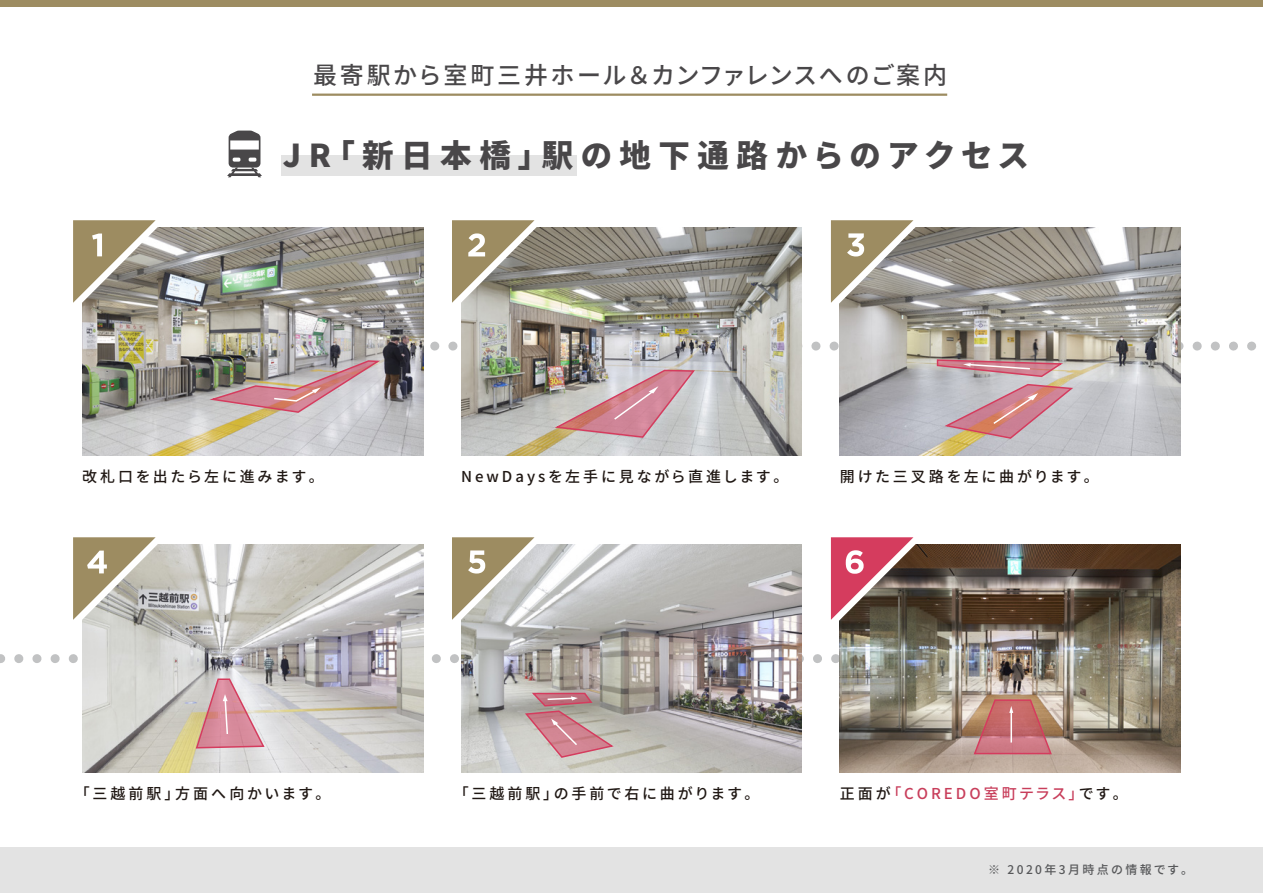
<style>
.page{position:relative;width:1263px;height:893px;background:#fff}
.page>*{position:absolute;margin:0;border:0;box-sizing:border-box;transform-origin:0 0}
.t1{font:900 31.5px "Noto Sans CJ Kjp";letter-spacing:.24em;color:#494749}
.t2{font:500 24px "Noto Sans CJ Kjp";letter-spacing:.07em;color:#494749}
.t3{font:500 15px "Noto Sans CJ Kjp";letter-spacing:.19em;color:#201814}
.t4{font:500 15px "Noto Sans CJ Kjp";letter-spacing:.2em;color:#c83e5b}
.t5{font:500 12px "Noto Sans CJ Kjp";letter-spacing:.2em;color:#57585a}
.s1{color:#201814}
</style>
<div class="page">
<svg style="left:1px;top:654px;width:839px;height:9px"></svg>
<svg style="left:423px;top:342px;width:833px;height:9px"></svg>
<img style="left:461px;top:228px;width:341px;height:227px">
<img style="left:840px;top:228px;width:341px;height:227px">
<img style="left:82px;top:545px;width:341px;height:227px">
<img style="left:461px;top:545px;width:341px;height:227px">
<img style="left:840px;top:545px;width:341px;height:227px">
<img style="left:82px;top:228px;width:341px;height:227px">
<div style="left:0;top:847px;width:1263px;height:46px;background:#e3e3e3"></div>
<hr style="left:312px;top:94px;width:635px;height:2px;background:#9d8c61">
<div style="left:281px;top:156px;width:296px;height:20px;background:#e3e3e3"></div>
<svg style="left:227px;top:131px;width:35px;height:46px"></svg>
<svg style="left:452px;top:220px;width:87px;height:87px;background:#a79f87"></svg>
<svg style="left:831px;top:220px;width:87px;height:87px;background:#a69d88"></svg>
<svg style="left:73px;top:537px;width:87px;height:87px;background:#b6ae99"></svg>
<svg style="left:452px;top:537px;width:87px;height:87px"></svg>
<svg style="left:831px;top:537px;width:87px;height:87px;background:#9f5b63"></svg>
<svg style="left:73px;top:220px;width:87px;height:87px;background:#a59b84"></svg>
<img style="left:211px;top:359px;width:172px;height:55px">
<svg style="left:555px;top:369px;width:141px;height:70px;background:#c6a2a7"></svg>
<svg style="left:936px;top:358px;width:139px;height:82px;background:#c7a4a8"></svg>
<svg style="left:195px;top:678px;width:71px;height:72px;background:#d9abb1"></svg>
<svg style="left:523px;top:691px;width:92px;height:68px;background:#c39d9f"></svg>
<svg style="left:973px;top:699px;width:80px;height:56px;background:#c57a76"></svg>
<div style="left:0;top:0;width:1263px;height:6px;background:#9d8c61"></div>
<h2 class="t2" style="left:313px;top:62px;width:635px">最寄駅から室町三井ホール＆カンファレンスへのご案内</h2>
<h1 class="t1" style="left:283px;top:138px;width:747px">JR「新日本橋」駅の地下通路からのアクセス</h1>
<p class="t3" style="left:82px;top:468px;width:243px">改札口を出たら左に進みます。</p>
<p class="t3" style="left:461px;top:468px;width:329px">NewDaysを左手に見ながら直進します。</p>
<p class="t3" style="left:840px;top:468px;width:260px">開けた三叉路を左に曲がります。</p>
<p class="t3" style="left:75px;top:785px;width:257px">「三越前駅」方面へ向かいます。</p>
<p class="t3" style="left:454px;top:785px;width:307px">「三越前駅」の手前で右に曲がります。</p>
<p class="t4" style="left:840px;top:785px;width:289px"><span class="s1">正面が</span>「COREDO室町テラス」<span class="s1">です。</span></p>
<p class="t5" style="left:988px;top:863px;width:206px">※ 2020年3月時点の情報です。</p>
</div>
